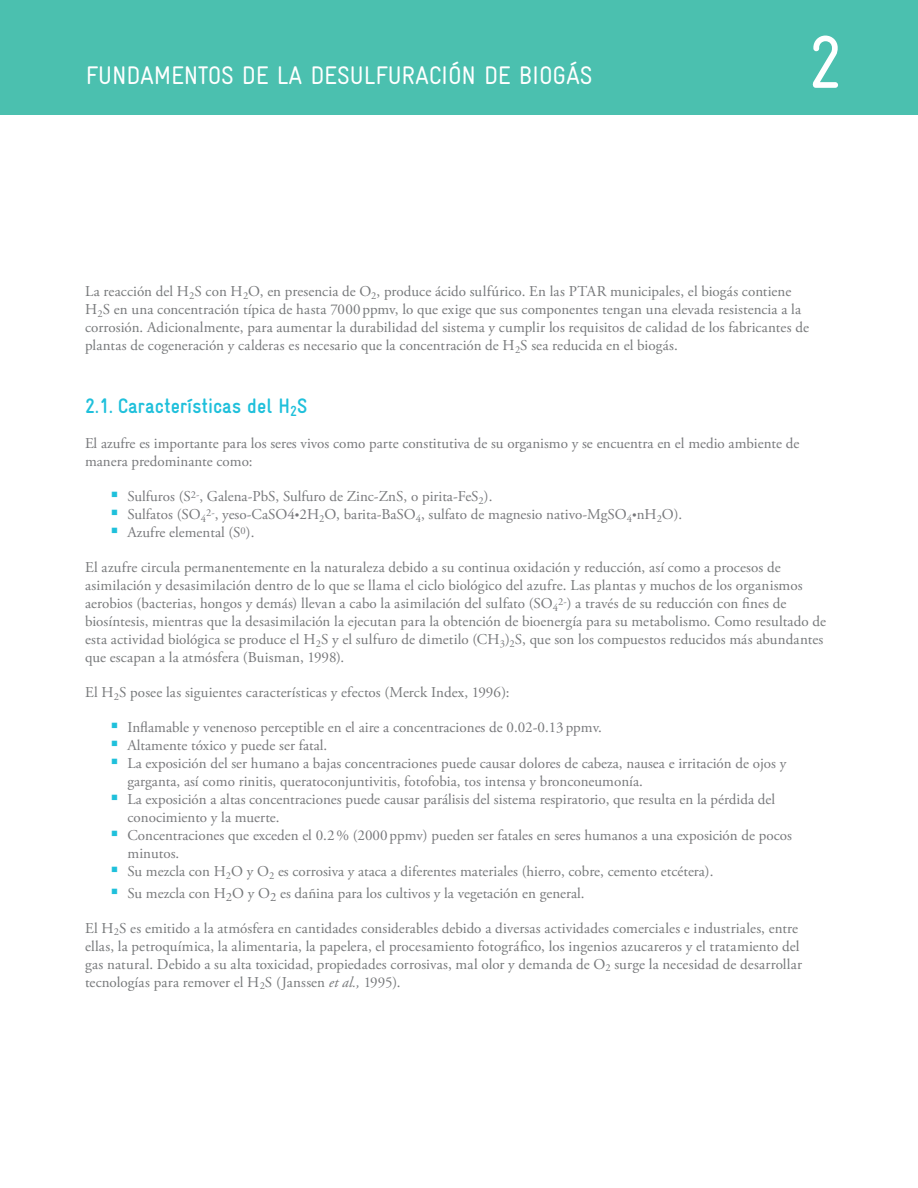
<style>
.page{position:relative;width:918px;height:1188px;background:#fff}
.page>*{position:absolute;margin:0;border:0;box-sizing:border-box;transform-origin:0 0}
.t1{font:condensed 75px "GIZ Gravur Pro";color:#fff}
.t2{font:condensed 25.5px "GIZ Gravur Pro";letter-spacing:-.01em;color:#fff}
.t3{font:700 condensed 21px "GIZ Gravur Pro";color:#1fc0db}
.t4{font:15px/18px "Adobe Garamond Pro";letter-spacing:.005em;color:#76787a}
.t5{font:15px/18px "Adobe Garamond Pro";color:#77787b}
.s1{font-size:12px}
.s2{color:#76787a}
.s3{font-style:italic}
</style>
<div class="page">
<div style="left:1px;top:0;width:917px;height:115px;background:#4bc0af"></div>
<h2 class="t2" style="left:86px;top:61px;width:508px">FUNDAMENTOS DE LA DESULFURACIÓN DE BIOGÁS</h2>
<h1 class="t1" style="left:807px;top:19px;width:37px">2</h1>
<p class="t4" style="left:85px;top:283px;width:725px">La reacción del H<sub>2</sub>S con H<sub>2</sub>O, en presencia de O<sub>2</sub>, produce ácido sulfúrico. En las PTAR municipales, el biogás contiene H<sub>2</sub>S en una concentración típica de hasta 7000ppmv, lo que exige que sus componentes tengan una elevada resistencia a la corrosión. Adicionalmente, para aumentar la durabilidad del sistema y cumplir los requisitos de calidad de los fabricantes de plantas de cogeneración y calderas es necesario que la concentración de H<sub>2</sub>S sea reducida en el biogás.</p>
<h3 class="t3" style="left:85px;top:394px;width:224px">2.1. Características del H<sub>2</sub>S</h3>
<p class="t5" style="left:85px;top:435px;width:716px">El azufre es importante para los seres vivos como parte constitutiva de su organismo y se encuentra en el medio ambiente de manera predominante como:</p>
<p class="t5" style="left:128px;top:488px;width:556px">Sulfuros (S<sup>2-</sup>, Galena-PbS, Sulfuro de Zinc-ZnS, o pirita-FeS<sub>2</sub>).<br>Sulfatos (SO<sub>4</sub><sup>2-</sup>, yeso-CaSO4<span class="s1">•</span>2H<sub>2</sub>O, barita-BaSO<sub>4</sub>, sulfato de magnesio nativo-MgSO<sub>4</sub><span class="s1">•</span>nH<sub>2</sub>O).<br>Azufre elemental (S<sup>0</sup>).</p>
<p class="t4" style="left:85px;top:559px;width:743px">El azufre circula permanentemente en la naturaleza debido a su continua oxidación y reducción, así como a procesos de asimilación y desasimilación dentro de lo que se llama el ciclo biológico del azufre. Las plantas y muchos de los organismos aerobios (bacterias, hongos y demás) llevan a cabo la asimilación del sulfato (SO<sub>4</sub><sup>2-</sup>) a través de su reducción con fines de biosíntesis, mientras que la desasimilación la ejecutan para la obtención de bioenergía para su metabolismo. Como resultado de esta actividad biológica se produce el H<sub>2</sub>S y el sulfuro de dimetilo (CH<sub>3</sub>)<sub>2</sub>S, que son los compuestos reducidos más abundantes que escapan a la atmósfera (Buisman, 1998).</p>
<p class="t4" style="left:85px;top:684px;width:426px">El H<sub>2</sub>S posee las siguientes características y efectos (Merck Index, 1996):</p>
<p class="t5" style="left:128px;top:719px;width:666px">Inflamable y venenoso perceptible en el aire a concentraciones de 0.02-0.13ppmv.<br>Altamente tóxico y puede ser fatal.<br>La exposición del ser humano a bajas concentraciones puede causar dolores de cabeza, nausea e irritación de ojos y garganta, así como rinitis, queratoconjuntivitis, fotofobia, tos intensa y bronconeumonía.<br>La exposición a altas concentraciones puede causar parálisis del sistema respiratorio, que resulta en la pérdida del conocimiento y la muerte.<br>Concentraciones que exceden el 0.2% (2000ppmv) pueden ser fatales en seres humanos a una exposición de pocos minutos.<br><span class="s2">Su mezcla con H</span><sub>2</sub><span class="s2">O y O</span><sub>2</sub> <span class="s2">es corrosiva y ataca a diferentes materiales (hierro, cobre, cemento etcétera).</span></p>
<p class="t4" style="left:128px;top:885px;width:459px">Su mezcla con H<sub>2</sub>O y O<sub>2</sub> es dañina para los cultivos y la vegetación en general.</p>
<p class="t4" style="left:85px;top:920px;width:719px">El H<sub>2</sub>S es emitido a la atmósfera en cantidades considerables debido a diversas actividades comerciales e industriales, entre ellas, la petroquímica, la alimentaria, la papelera, el procesamiento fotográfico, los ingenios azucareros y el tratamiento del gas natural. Debido a su alta toxicidad, propiedades corrosivas, mal olor y demanda de O<sub>2</sub> surge la necesidad de desarrollar tecnologías para remover el H<sub>2</sub>S (Janssen <span class="s3">et al.,</span> 1995).</p>
</div>
